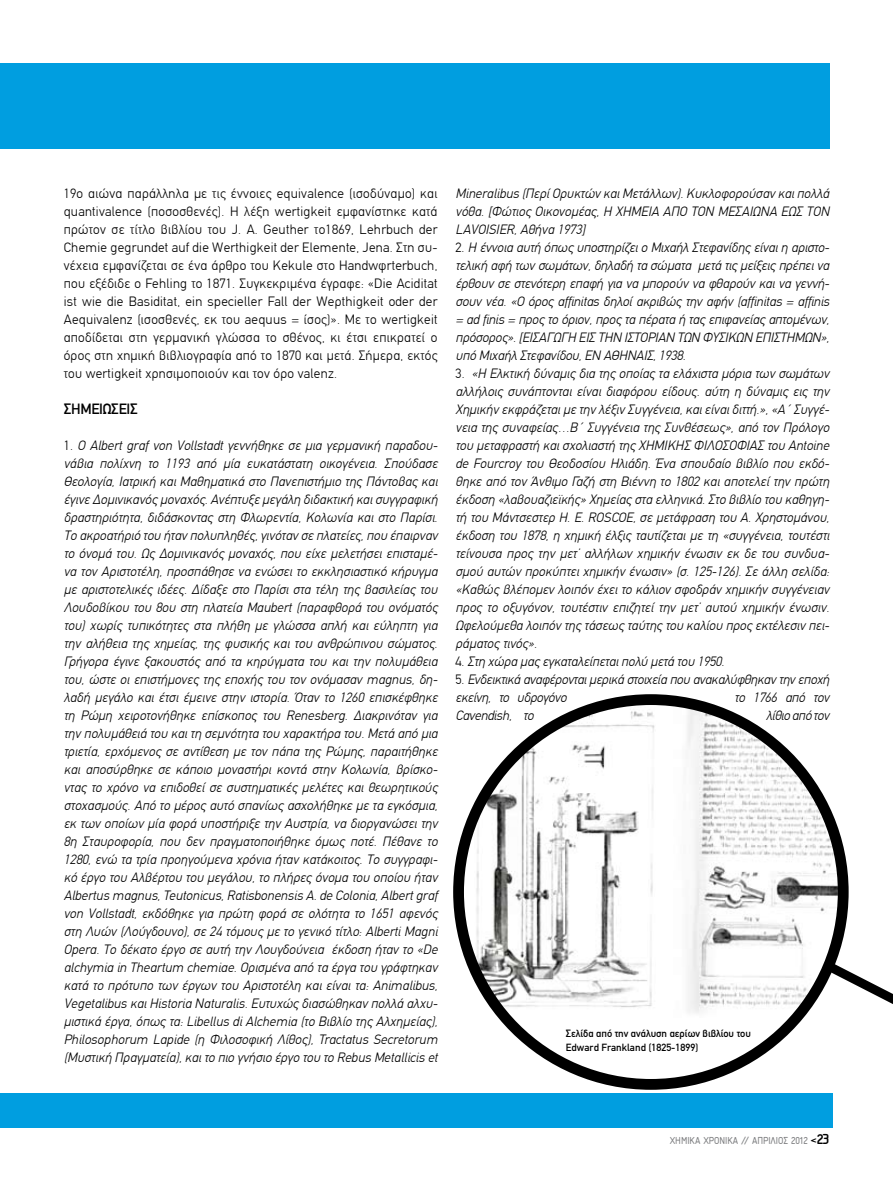
<style>
.page{position:relative;width:893px;height:1191px;background:#fff}
.page>*{position:absolute;margin:0;border:0;box-sizing:border-box;transform-origin:0 0}
.t1{font:500 15px "PF Din Text";letter-spacing:-.02em;color:#000}
.t2{font:italic 300 13.5px/18px "PF Din Text";color:#000;text-align:justify}
.t3{font:300 13.5px/18px "PF Din Text";letter-spacing:.02em;color:#000;text-align:justify}
.t4{font:500 10.5px/13.5px "PF Din Text";color:#000}
.t5{font:10.5px "PF Isotext";color:#7b7c7e}
.s1{font-style:normal}
.s2{font-weight:700;color:#000}
.s3{font-weight:700;font-size:15px;color:#000}
</style>
<div class="page">
<div style="left:0;top:64px;width:829px;height:85px;background:#009ee0"></div>
<div style="left:0;top:1093px;width:833px;height:34px;background:#009ee0"></div>
<img style="left:459px;top:699px;width:384px;height:385px;border-radius:192px">
<div style="left:453px;top:694px;width:396px;height:395px;border:11px solid #000;border-radius:50%"></div>
<svg style="left:813px;top:952px;width:80px;height:53px"></svg>
<p class="t3" style="left:64px;top:184px;width:375px">19ο αιώνα παράλληλα με τις έννοιες equivalence (ισοδύναμο) και quantivalence (ποσοσθενές). H λέξη wertigkeit εμφανίστηκε κατά πρώτον σε τίτλο βιβλίου του J. A. Geuther το1869, Lehrbuch der Chemie gegrundet auf die Werthigkeit der Elemente, Jena. Στη συ&shy;νέχεια εμφανίζεται σε ένα άρθρο του Kekule στο Handwörterbuch, που εξέδιδε ο Fehling το 1871. Συγκεκριμένα έγραφε: «Die Aciditat ist wie die Basiditat, ein specieller Fall der Weρthigkeit oder der Aequivalenz (ισοσθενές, εκ του aequus = ίσος)». Mε το wertigkeit αποδίδεται στη γερμανική γλώσσα το σθένος, κι έτσι επικρατεί ο όρος στη χημική βιβλιογραφία από το 1870 και μετά. Σήμερα, εκτός του wertigkeit χρησιμοποιούν και τον όρο valenz.</p>
<p class="t1" style="left:64px;top:400px;width:76px">ΣΗΜΕΙΩΣΕΙΣ</p>
<p class="t2" style="left:64px;top:436px;width:375px"><span class="s1">1.</span> O Albert graf von Vollstadt γεννήθηκε σε μια γερμανική παραδου&shy;νάβια πολίχνη το 1193 από μία ευκατάστατη οικογένεια. Σπούδασε Θεολογία, Iατρική και Mαθηματικά στο Πανεπιστήμιο της Πάντοβας και έγινε Δομινικανός μοναχός. Ανέπτυξε μεγάλη διδακτική και συγγραφική δραστηριότητα, διδάσκοντας στη Φλωρεντία, Kολωνία και στο Παρίσι.<br>Tο ακροατήριό του ήταν πολυπληθές, γινόταν σε πλατείες, που έπαιρναν το όνομά του. Ως Δομινικανός μοναχός, που είχε μελετήσει επισταμέ&shy;να τον Aριστοτέλη, προσπάθησε να ενώσει το εκκλησιαστικό κήρυγμα με αριστοτελικές ιδέες. Δίδαξε στο Παρίσι στα τέλη της βασιλείας του Λουδοβίκου του 8ου στη πλατεία Maubert (παραφθορά του ονόματός του) χωρίς τυπικότητες στα πλήθη με γλώσσα απλή και εύληπτη για την αλήθεια της χημείας, της φυσικής και του ανθρώπινου σώματος.<br>Γρήγορα έγινε ξακουστός από τα κηρύγματα του και την πολυμάθεια του, ώστε οι επιστήμονες της εποχής του τον ονόμασαν magnus, δη&shy;λαδή μεγάλο και έτσι έμεινε στην ιστορία. Όταν το 1260 επισκέφθηκε τη Pώμη χειροτονήθηκε επίσκοπος του Renesberg. Διακρινόταν για την πολυμάθειά του και τη σεμνότητα του χαρακτήρα του. Μετά από μια τριετία, ερχόμενος σε αντίθεση με τον πάπα της Pώμης, παραιτήθηκε και αποσύρθηκε σε κάποιο μοναστήρι κοντά στην Kολωνία, βρίσκο&shy;ντας το χρόνο να επιδοθεί σε συστηματικές μελέτες και θεωρητικούς στοχασμούς. Aπό το μέρος αυτό σπανίως ασχολήθηκε με τα εγκόσμια, εκ των οποίων μία φορά υποστήριξε την Aυστρία, να διοργανώσει την 8η Σταυροφορία, που δεν πραγματοποιήθηκε όμως ποτέ. Πέθανε το 1280, ενώ τα τρία προηγούμενα χρόνια ήταν κατάκοιτος. Tο συγγραφι&shy;κό έργο του Aλβέρτου του μεγάλου, το πλήρες όνομα του οποίου ήταν Albertus magnus, Teutonicus, Ratisbonensis A. de Colonia, Albert graf von Vollstadt, εκδόθηκε για πρώτη φορά σε ολότητα το 1651 αφενός στη Λυών (Λούγδουνο), σε 24 τόμους με το γενικό τίτλο: Alberti Magni Opera. Tο δέκατο έργο σε αυτή την Λουγδούνεια έκδοση ήταν το «De alchymia in Theartum chemiae. Oρισμένα από τα έργα του γράφτηκαν κατά το πρότυπο των έργων του Aριστοτέλη και είναι τα: Animalibus, Vegetalibus και Historia Naturalis. Eυτυχώς διασώθηκαν πολλά αλχυ&shy;μιστικά έργα, όπως τα: Libellus di Alchemia (το Bιβλίο της Aλχημείας), Philosophorum Lapide (η Φιλοσοφική Λίθος), Tractatus Secretorum (Mυστική Πραγματεία), και το πιο γνήσιο έργο του το Rebus Metallicis et</p>
<p class="t2" style="left:455px;top:184px;width:375px">Mineralibus (Περί Oρυκτών και Mετάλλων). Κυκλοφορούσαν και πολλά νόθα. [Φώτιος Οικονομέας, Η ΧΗΜΕΙΑ ΑΠΟ ΤΟΝ ΜΕΣΑΙΩΝΑ ΕΩΣ ΤΟΝ LAVOISIER, Αθήνα 1973]</p>
<p class="t2" style="left:455px;top:238px;width:375px"><span class="s1">2.</span> Η έννοια αυτή όπως υποστηρίζει ο Μιχαήλ Στεφανίδης είναι η αριστο&shy;τελική αφή των σωμάτων, δηλαδή τα σώματα μετά τις μείξεις πρέπει να έρθουν σε στενότερη επαφή για να μπορούν να φθαρούν και να γεννή&shy;σουν νέα. «Ο όρος affinitas δηλοί ακριβώς την αφήν (affinitas = affinis = ad finis = προς το όριον, προς τα πέρατα ή τας επιφανείας απτομένων, πρόσορος». [ΕΙΣΑΓΩΓΗ ΕΙΣ ΤΗΝ ΙΣΤΟΡΙΑΝ ΤΩΝ ΦΥΣΙΚΩΝ ΕΠΙΣΤΗΜΩΝ», υπό Μιχαήλ Στεφανίδου, ΕΝ ΑΘΗΝΑΙΣ, 1938.</p>
<p class="t2" style="left:455px;top:364px;width:375px"><span class="s1">3.</span> «Η Ελκτική δύναμις δια της οποίας τα ελάχιστα μόρια των σωμάτων αλλήλοις συνάπτονται είναι διαφόρου είδους. αύτη η δύναμις εις την Χημικήν εκφράζεται με την λέξιν Συγγένεια, και είναι διττή.», «Α΄ Συγγέ&shy;νεια της συναφείας…Β΄ Συγγένεια της Συνθέσεως», από τον Πρόλογο του μεταφραστή και σχολιαστή της ΧΗΜΙΚΗΣ ΦΙΛΟΣΟΦΙΑΣ του Antoine de Fourcroy του Θεοδοσίου Ηλιάδη. Ένα σπουδαίο βιβλίο που εκδό&shy;θηκε από τον Άνθιμο Γαζή στη Βιέννη το 1802 και αποτελεί την πρώτη έκδοση «λαβουαζιεϊκής» Χημείας στα ελληνικά. Στο βιβλίο του καθηγη&shy;τή του Μάντσεστερ H. E. ROSCOE, σε μετάφραση του Α. Χρηστομάνου, έκδοση του 1878, η χημική έλξις ταυτίζεται με τη «συγγένεια, τουτέστι τείνουσα προς την μετ’ αλλήλων χημικήν ένωσιν εκ δε του συνδυα&shy;σμού αυτών προκύπτει χημικήν ένωσιν» (σ. 125-126). Σε άλλη σελίδα: «Καθώς βλέπομεν λοιπόν έχει το κάλιον σφοδράν χημικήν συγγένειαν προς το οξυγόνον, τουτέστιν επιζητεί την μετ’ αυτού χημικήν ένωσιν.<br>Ωφελούμεθα λοιπόν της τάσεως ταύτης του καλίου προς εκτέλεσιν πει&shy;ράματος τινός».</p>
<p class="t2" style="left:455px;top:652px;width:270px"><span class="s1">4.</span> Στη χώρα μας εγκαταλείπεται πολύ μετά του 1950.</p>
<p class="t2" style="left:455px;top:670px;width:375px"><span class="s1">5.</span> Ενδεικτικά αναφέρονται μερικά στοιχεία που ανακαλύφθηκαν την εποχή εκείνη, το υδρογόνο</p>
<p class="t2" style="left:734px;top:688px;width:96px">το 1766 από τον</p>
<p class="t2" style="left:455px;top:706px;width:79px">Cavendish, το</p>
<p class="t2" style="left:766px;top:706px;width:65px">λίθιο από τον</p>
<p class="t4" style="left:566px;top:1027px;width:187px">Σελίδα από την ανάλυση αερίων βιβλίου του<br>Edward Frankland (1825-1899)</p>
<p class="t5" style="left:670px;top:1134px;width:161px">ΧΗΜΙΚΑ ΧΡΟΝΙΚΑ // ΑΠΡΙΛΙΟΣ 2012 <span class="s2">&lt;</span><span class="s3">23</span></p>
</div>
